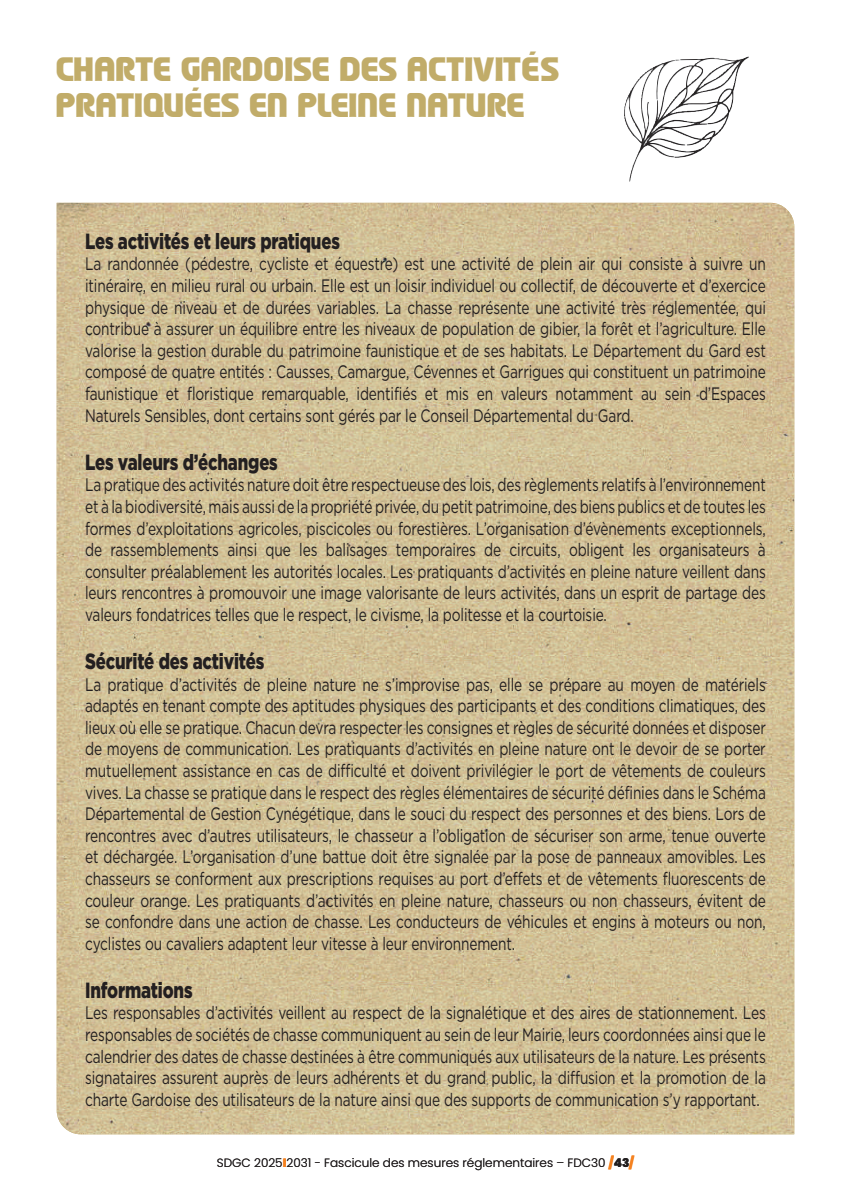
<style>
.page{position:relative;width:851px;height:1191px;background:#fff}
.page>*{position:absolute;margin:0;border:0;box-sizing:border-box;transform-origin:0 0}
.t1{font:900 30px/36px "Prosper";letter-spacing:-.015em;color:#c1ac69}
.t2{font:900 22px "Gotham";letter-spacing:-.01em;color:#231f20;scale:.76 1}
.t3{font:18px/21.6px "Gotham";letter-spacing:-.01em;color:#231f20;text-align:justify;scale:.76 1}
.t4{font:300 12px "Poppins";color:#231f20}
.s1{font-weight:900;color:#f58220}
.s2{font-weight:800}
</style>
<div class="page">
<img style="left:57px;top:203px;width:737px;height:931px">
<img style="left:629px;top:57px;width:116px;height:83px">
<h1 class="t1" style="left:57px;top:50px;width:505px">CHARTE GARDOISE DES ACTIVITÉS<br>PRATIQUÉES EN PLEINE NATURE</h1>
<p class="t2" style="left:85px;top:226px;width:337px">Les activités et leurs pratiques</p>
<p class="t3" style="left:85px;top:253px;width:897px">La randonnée (pédestre, cycliste et équestre) est une activité de plein air qui consiste à suivre un itinéraire, en milieu rural ou urbain. Elle est un loisir individuel ou collectif, de découverte et d’exercice physique de niveau et de durées variables. La chasse représente une activité très réglementée, qui contribue à assurer un équilibre entre les niveaux de population de gibier, la forêt et l’agriculture. Elle valorise la gestion durable du patrimoine faunistique et de ses habitats. Le Département du Gard est composé de quatre entités : Causses, Camargue, Cévennes et Garrigues qui constituent un patrimoine faunistique et floristique remarquable, identifiés et mis en valeurs notamment au sein d’Espaces Naturels Sensibles, dont certains sont gérés par le Conseil Départemental du Gard.</p>
<p class="t2" style="left:85px;top:447px;width:255px">Les valeurs d’échanges</p>
<p class="t3" style="left:85px;top:474px;width:897px">La pratique des activités nature doit être respectueuse des lois, des règlements relatifs à l’environnement et à la biodiversité, mais aussi de la propriété privée, du petit patrimoine, des biens publics et de toutes les formes d’exploitations agricoles, piscicoles ou forestières. L’organisation d’évènements exceptionnels, de rassemblements ainsi que les balisages temporaires de circuits, obligent les organisateurs à consulter préalablement les autorités locales. Les pratiquants d’activités en pleine nature veillent dans leurs rencontres à promouvoir une image valorisante de leurs activités, dans un esprit de partage des valeurs fondatrices telles que le respect, le civisme, la politesse et la courtoisie.</p>
<p class="t2" style="left:85px;top:646px;width:237px">Sécurité des activités</p>
<p class="t3" style="left:85px;top:673px;width:897px">La pratique d’activités de pleine nature ne s’improvise pas, elle se prépare au moyen de matériels adaptés en tenant compte des aptitudes physiques des participants et des conditions climatiques, des lieux où elle se pratique. Chacun devra respecter les consignes et règles de sécurité données et disposer de moyens de communication. Les pratiquants d’activités en pleine nature ont le devoir de se porter mutuellement assistance en cas de difficulté et doivent privilégier le port de vêtements de couleurs vives. La chasse se pratique dans le respect des règles élémentaires de sécurité définies dans le Schéma Départemental de Gestion Cynégétique, dans le souci du respect des personnes et des biens. Lors de rencontres avec d’autres utilisateurs, le chasseur a l’obligation de sécuriser son arme, tenue ouverte et déchargée. L’organisation d’une battue doit être signalée par la pose de panneaux amovibles. Les chasseurs se conforment aux prescriptions requises au port d’effets et de vêtements fluorescents de couleur orange. Les pratiquants d’activités en pleine nature, chasseurs ou non chasseurs, évitent de se confondre dans une action de chasse. Les conducteurs de véhicules et engins à moteurs ou non, cyclistes ou cavaliers adaptent leur vitesse à leur environnement.</p>
<p class="t2" style="left:85px;top:975px;width:143px">Informations</p>
<p class="t3" style="left:85px;top:1002px;width:897px">Les responsables d’activités veillent au respect de la signalétique et des aires de stationnement. Les responsables de sociétés de chasse communiquent au sein de leur Mairie, leurs coordonnées ainsi que le calendrier des dates de chasse destinées à être communiqués aux utilisateurs de la nature. Les présents signataires assurent auprès de leurs adhérents et du grand public, la diffusion et la promotion de la charte Gardoise des utilisateurs de la nature ainsi que des supports de communication s’y rapportant.</p>
<p class="t4" style="left:217px;top:1155px;width:418px">SDGC 2025<span class="s1">I</span>2031 - Fascicule des mesures réglementaires – FDC30 <span class="s1">/</span><span class="s2">43</span><span class="s1">/</span></p>
</div>
